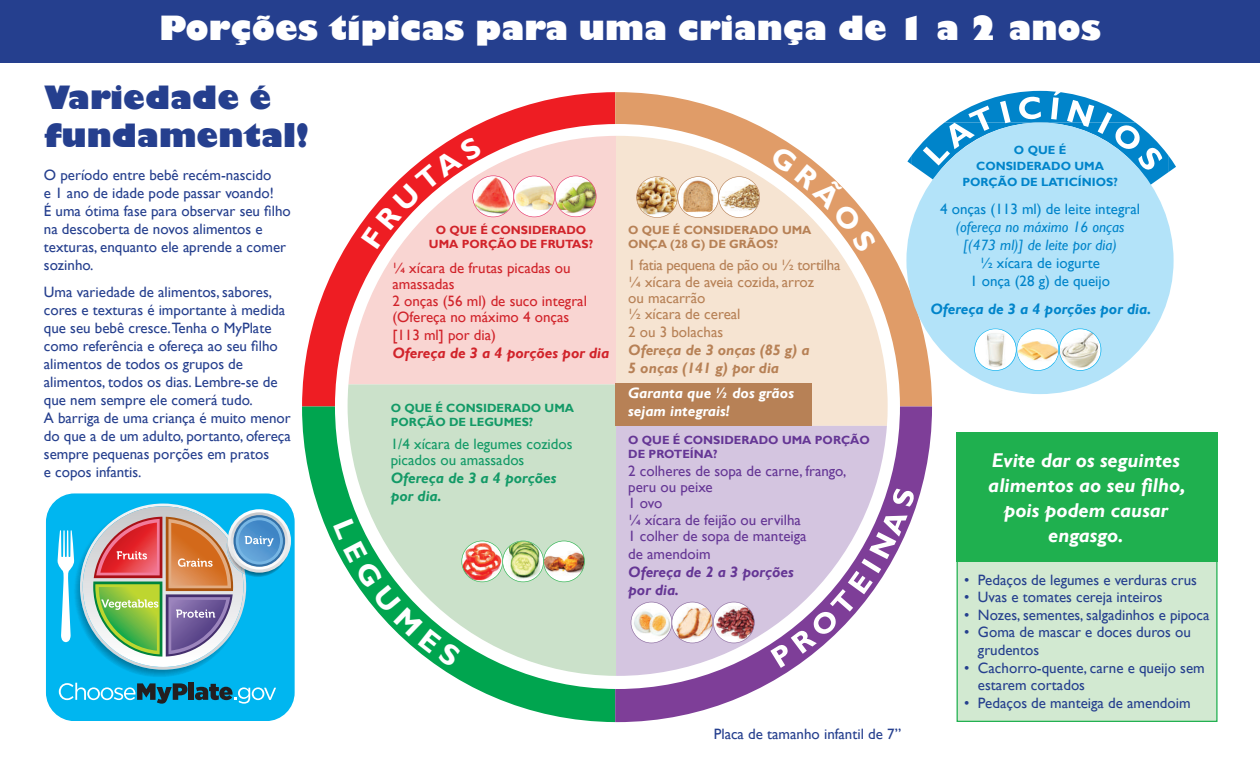
<style>
.page{position:relative;width:1260px;height:765px;background:#fff}
.page>*{position:absolute;margin:0;border:0;box-sizing:border-box;transform-origin:0 0}
.t1{font:800 32.5px "Gill Sans";color:#fff}
.t2{font:800 31.25px/37.5px "Gill Sans";color:#253f8e}
.t3{font:italic 700 20px/25px "Gill Sans";color:#fff;text-align:center}
.t4{font:15px/18px "Gill Sans";color:#253f8e}
.t5{font:15px/16.2px "Gill Sans";color:#653695}
.t6{font:15px/16.2px "Gill Sans";color:#d1232a}
.t7{font:15px/16.2px "Gill Sans";color:#b78156}
.t8{font:15px/18px "Gill Sans";color:#0084ca;text-align:center}
.t9{font:italic 15px/18px "Gill Sans";color:#0084ca;text-align:center}
.t10{font:15px/16.2px "Gill Sans";color:#139a67}
.t11{font:italic 700 15px/18px "Gill Sans";color:#b78156}
.t12{font:italic 700 15px/18px "Gill Sans";color:#fff}
.t13{font:italic 700 15px/18px "Gill Sans";color:#653695}
.t14{font:italic 700 15px/18px "Gill Sans";color:#139a67}
.t15{font:italic 700 15px "Gill Sans";color:#0084ca}
.t16{font:italic 700 15px "Gill Sans";color:#d1232a}
.t17{font:700 11.88px/16.2px "Gill Sans";color:#0084ca;text-align:center}
.t18{font:700 11.88px/13.8px "Gill Sans";color:#b78156}
.t19{font:700 11.88px/13.8px "Gill Sans";color:#653695}
.t20{font:700 11.88px/14.2px "Gill Sans";color:#139a67}
.t21{font:700 11.88px/13.8px "Gill Sans";color:#d1232a;text-align:center}
</style>
<div class="page">
<svg style="left:302px;top:92px;width:313px;height:315px"></svg>
<svg style="left:615px;top:92px;width:317px;height:315px"></svg>
<svg style="left:302px;top:407px;width:313px;height:315px"></svg>
<svg style="left:615px;top:407px;width:317px;height:315px"></svg>
<svg style="left:335px;top:124px;width:565px;height:565px"></svg>
<svg style="left:348px;top:136px;width:268px;height:248px;background:#f9d1cf"></svg>
<svg style="left:348px;top:384px;width:268px;height:292px;background:#c9e1ca"></svg>
<svg style="left:616px;top:136px;width:272px;height:290px;background:#f5e2d0"></svg>
<svg style="left:616px;top:426px;width:271px;height:250px;background:#d4c4df"></svg>
<svg style="left:770px;top:516px;width:138px;height:152px"></svg>
<svg style="left:893px;top:489px;width:21px;height:18px"></svg>
<div style="left:0;top:0;width:1260px;height:63px;background:#253f8e"></div>
<svg style="left:46px;top:493px;width:249px;height:228px;background:#13bbf0"></svg>
<svg style="left:59px;top:683px;width:128px;height:21px;background:#299fc6"></svg>
<div style="left:189px;top:683px;width:5px;height:17px;background:#231f20"></div>
<svg style="left:195px;top:684px;width:81px;height:20px;background:#269bc1"></svg>
<svg style="left:57px;top:504px;width:232px;height:173px;background:#73a9b4"></svg>
<div style="left:957px;top:496px;width:261px;height:226px;background:#d2e9d1;border:1px solid #1fb04f"></div>
<div style="left:957px;top:433px;width:261px;height:129px;background:#1fb04f"></div>
<img style="left:631px;top:602px;width:124px;height:41px">
<div style="left:616px;top:383px;width:196px;height:42px;background:#b78156"></div>
<svg style="left:636px;top:176px;width:124px;height:42px"></svg>
<img style="left:681px;top:178px;width:34px;height:36px">
<svg style="left:907px;top:91px;width:269px;height:94px"></svg>
<div style="left:906px;top:123px;width:268px;height:271px;background:#b3e3f9;border-radius:50%"></div>
<svg style="left:974px;top:329px;width:127px;height:42px"></svg>
<img style="left:1018px;top:337px;width:40px;height:25px">
<img style="left:977px;top:331px;width:37px;height:37px;border-radius:19px">
<svg style="left:361px;top:136px;width:235px;height:113px"></svg>
<svg style="left:770px;top:145px;width:107px;height:108px"></svg>
<svg style="left:333px;top:519px;width:252px;height:149px"></svg>
<h1 class="t1" style="left:159px;top:7px;width:943px">Porções típicas para uma criança de 1 a 2 anos</h1>
<h2 class="t2" style="left:44px;top:81px;width:266px">Variedade é fundamental!</h2>
<p class="t4" style="left:44px;top:167px;width:248px">O período entre bebê recém-nascido<br>e 1 ano de idade pode passar voando!<br>É uma ótima fase para observar seu filho na descoberta de novos alimentos e texturas, enquanto ele aprende a comer sozinho.</p>
<p class="t4" style="left:44px;top:283px;width:248px">Uma variedade de alimentos, sabores, cores e texturas é importante à medida que seu bebê cresce.Tenha o MyPlate como referência e ofereça ao seu filho alimentos de todos os grupos de alimentos, todos os dias. Lembre-se de que nem sempre ele comerá tudo.<br>A barriga de uma criança é muito menor do que a de um adulto, portanto, ofereça sempre pequenas porções em pratos<br>e copos infantis.</p>
<p class="t21" style="left:429px;top:224px;width:166px">O QUE É CONSIDERADO<br>UMA PORÇÃO DE FRUTAS?</p>
<p class="t6" style="left:392px;top:260px;width:196px">¼ xícara de frutas picadas ou amassadas<br>2 onças (56 ml) de suco integral (Ofereça no máximo 4 onças</p>
<p class="t6" style="left:392px;top:327px;width:105px">[113 ml] por dia)</p>
<p class="t16" style="left:392px;top:344px;width:219px">Ofereça de 3 a 4 porções por dia</p>
<p class="t20" style="left:391px;top:401px;width:185px">O QUE É CONSIDERADO UMA<br>PORÇÃO DE LEGUMES?</p>
<p class="t10" style="left:391px;top:436px;width:183px">1/4 xícara de legumes cozidos picados ou amassados</p>
<p class="t14" style="left:391px;top:469px;width:167px">Ofereça de 3 a 4 porções por dia.</p>
<p class="t18" style="left:628px;top:224px;width:185px">O QUE É CONSIDERADO UMA<br>ONÇA (28 G) DE GRÃOS?</p>
<p class="t7" style="left:628px;top:258px;width:214px">1 fatia pequena de pão ou ½ tortilha ¼ xícara de aveia cozida, arroz<br>ou macarrão<br>½ xícara de cereal</p>
<p class="t7" style="left:628px;top:324px;width:97px">2 ou 3 bolachas</p>
<p class="t11" style="left:628px;top:342px;width:183px">Ofereça de 3 onças (85 g) a<br>5 onças (141 g) por dia</p>
<p class="t12" style="left:628px;top:385px;width:167px">Garanta que ½ dos grãos sejam integrais!</p>
<p class="t19" style="left:628px;top:434px;width:243px">O QUE É CONSIDERADO UMA PORÇÃO<br>DE PROTEÍNA?</p>
<p class="t5" style="left:628px;top:463px;width:220px">2 colheres de sopa de carne, frango, peru ou peixe<br>1 ovo<br>¼ xícara de feijão ou ervilha<br>1 colher de sopa de manteiga</p>
<p class="t5" style="left:628px;top:546px;width:84px">de amendoim</p>
<p class="t13" style="left:628px;top:563px;width:167px">Ofereça de 2 a 3 porções por dia.</p>
<p class="t4" style="left:714px;top:726px;width:189px">Placa de tamanho infantil de 7”</p>
<p class="t17" style="left:962px;top:142px;width:157px">O QUE É<br>CONSIDERADO UMA<br>PORÇÃO DE LATICÍNIOS?</p>
<p class="t8" style="left:940px;top:200px;width:201px">4 onças (113 ml) de leite integral</p>
<p class="t9" style="left:956px;top:218px;width:170px">(ofereça no máximo 16 onças [(473 ml)] de leite por dia)</p>
<p class="t8" style="left:970px;top:254px;width:142px">½ xícara de iogurte<br>1 onça (28 g) de queijo</p>
<p class="t15" style="left:930px;top:300px;width:222px">Ofereça de 3 a 4 porções por dia.</p>
<h3 class="t3" style="left:988px;top:448px;width:199px">Evite dar os seguintes alimentos ao seu filho, pois podem causar engasgo.</h3>
<p class="t4" style="left:964px;top:571px;width:234px">• Pedaços de legumes e verduras crus</p>
<p class="t4" style="left:964px;top:589px;width:200px">• Uvas e tomates cereja inteiros</p>
<p class="t4" style="left:964px;top:606px;width:247px">• Nozes, sementes, salgadinhos e pipoca</p>
<p class="t4" style="left:978px;top:624px;width:215px;line-height:17.5px;text-indent:-14px">• Goma de mascar e doces duros ou grudentos</p>
<p class="t4" style="left:978px;top:659px;width:228px;line-height:17.5px;text-indent:-14px">• Cachorro-quente, carne e queijo sem estarem cortados</p>
<p class="t4" style="left:964px;top:694px;width:228px">• Pedaços de manteiga de amendoim</p>
</div>
